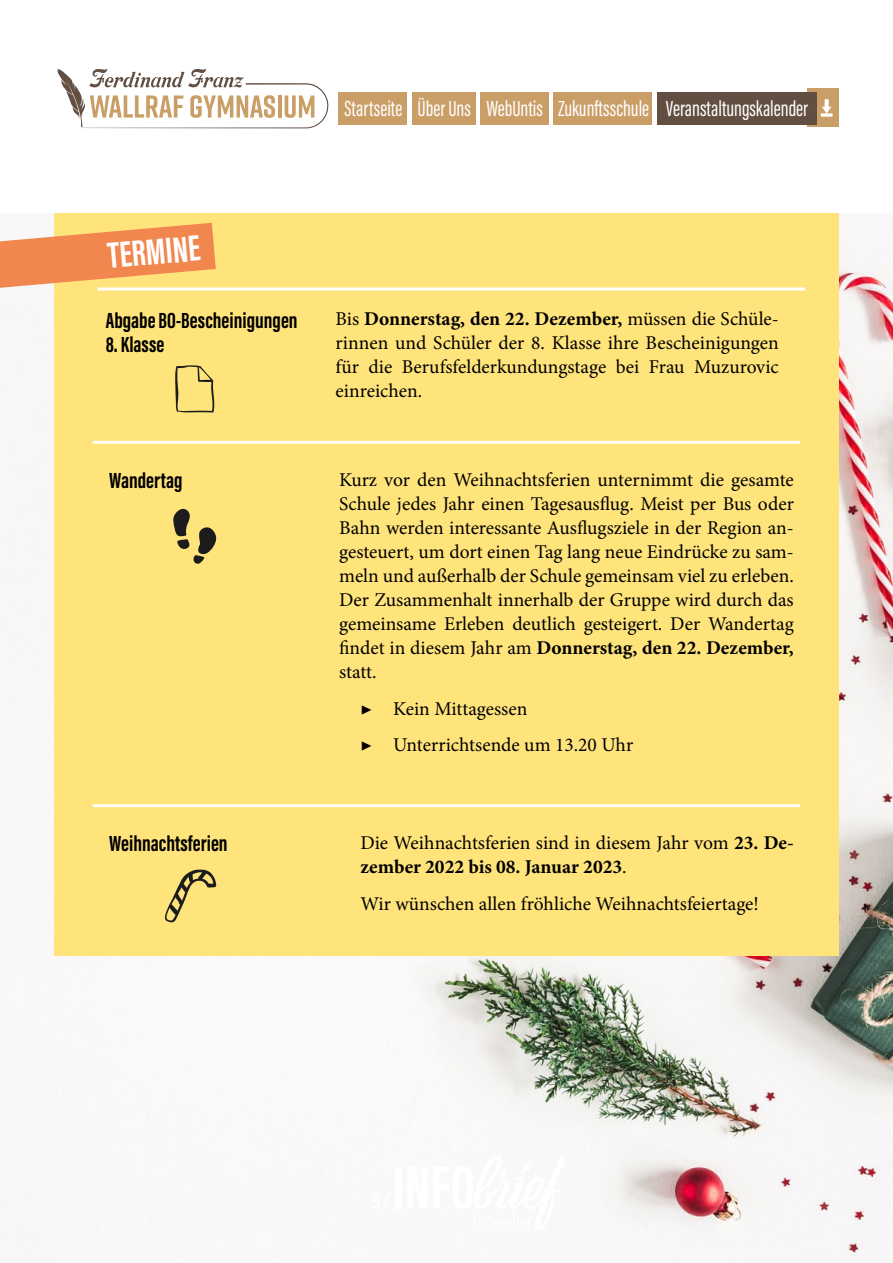
<style>
.page{position:relative;width:893px;height:1263px;background:#fff}
.page>*{position:absolute;margin:0;border:0;box-sizing:border-box;transform-origin:0 0}
.t1{font:700 37.5px "Acumin Pro Extra Cond";color:#fff}
.t2{font:22.5px "Acumin Pro Extra Cond";color:#fff}
.t3{font:700 22.5px "Acumin Pro Extra Cond";color:#000}
.t4{font:19.5px/24px "Minion Pro";color:#000;text-align:justify}
.s1{font-weight:700}
</style>
<div class="page">
<img style="left:16px;top:264px;width:877px;height:999px">
<div style="left:54px;top:206px;width:785px;height:750px;background:#ffe37b"></div>
<svg style="left:0;top:223px;width:216px;height:65px"></svg>
<div style="left:0;top:0;width:893px;height:213px;background:#fff"></div>
<hr style="left:98px;top:287px;width:707px;height:3px;background:#fff">
<hr style="left:93px;top:441px;width:707px;height:3px;background:#fff">
<hr style="left:93px;top:804px;width:707px;height:3px;background:#fff">
<svg style="left:165px;top:869px;width:51px;height:54px"></svg>
<svg style="left:173px;top:508px;width:43px;height:56px"></svg>
<svg style="left:175px;top:365px;width:40px;height:48px"></svg>
<svg style="left:377px;top:1189px;width:17px;height:29px"></svg>
<div style="left:808px;top:89px;width:31px;height:38px;background:#ca9e67"></div>
<div style="left:339px;top:92px;width:68px;height:32px;background:#ca9e67"></div>
<div style="left:481px;top:92px;width:68px;height:32px;background:#ca9e67"></div>
<div style="left:657px;top:92px;width:159px;height:32px;background:#634e42"></div>
<div style="left:412px;top:92px;width:64px;height:32px;background:#ca9e67"></div>
<div style="left:553px;top:92px;width:99px;height:32px;background:#ca9e67"></div>
<svg style="left:57px;top:69px;width:271px;height:59px"></svg>
<svg style="left:821px;top:99px;width:12px;height:18px"></svg>
<p class="t2" style="left:344px;top:95px;width:465px">Startseite Über Uns WebUntis Zukunftsschule Veranstaltungskalender</p>
<h1 class="t1" style="left:106px;top:233px;width:94px;rotate:-5deg">TERMINE</h1>
<p class="t3" style="left:106px;top:306px;width:193px">Abgabe BO-Bescheinigungen</p>
<p class="t3" style="left:106px;top:330px;width:60px">8. Klasse</p>
<p class="t4" style="left:336px;top:307px;width:445px">Bis <span class="s1">Donnerstag, den 22. Dezember,</span> müssen die Schüle&shy;rinnen und Schüler der 8. Klasse ihre Bescheinigungen für die Berufsfelderkundungstage bei Frau Muzurovic einreichen.</p>
<p class="t3" style="left:109px;top:467px;width:75px">Wandertag</p>
<p class="t4" style="left:339px;top:467px;width:456px">Kurz vor den Weihnachtsferien unternimmt die gesamte Schule jedes Jahr einen Tagesausflug. Meist per Bus oder Bahn werden interessante Ausflugsziele in der Region an&shy;gesteuert, um dort einen Tag lang neue Eindrücke zu sam&shy;meln und außerhalb der Schule gemeinsam viel zu erleben.<br>Der Zusammenhalt innerhalb der Gruppe wird durch das gemeinsame Erleben deutlich gesteigert. Der Wandertag findet in diesem Jahr am <span class="s1">Donnerstag, den 22. Dezember, </span>statt.</p>
<p class="t4" style="left:360px;top:690px;width:274px;line-height:36.8px">▶ Kein Mittagessen<br>▶ Unterrichtsende um 13.20 Uhr</p>
<p class="t3" style="left:109px;top:830px;width:120px">Weihnachtsferien</p>
<p class="t4" style="left:360px;top:831px;width:435px">Die Weihnachtsferien sind in diesem Jahr vom <span class="s1">23. De&shy;zember 2022 bis 08. Januar 2023</span>.</p>
<p class="t4" style="left:360px;top:892px;width:400px">Wir wünschen allen fröhliche Weihnachtsfeiertage!</p>
</div>
